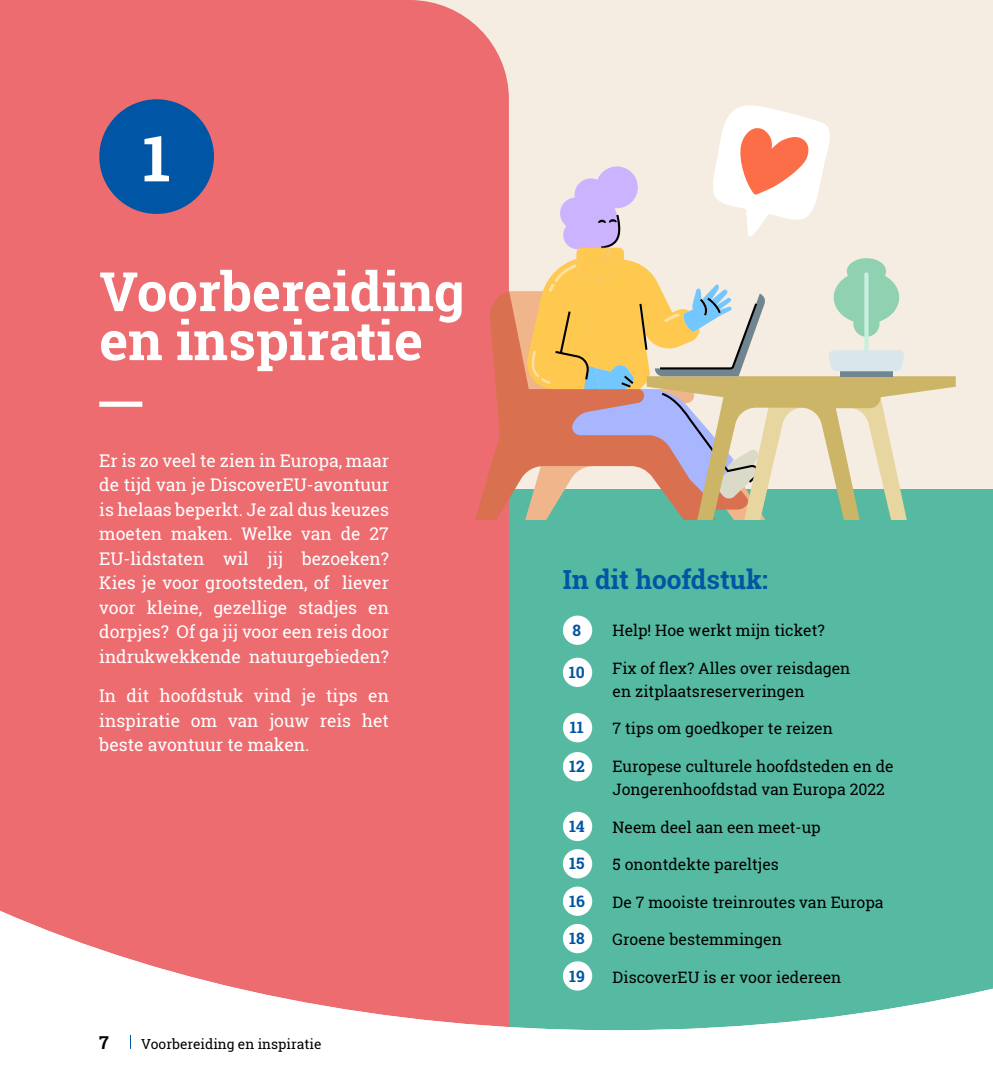
<style>
.page{position:relative;width:993px;height:1092px;background:#fff}
.page>*{position:absolute;margin:0;border:0;box-sizing:border-box;transform-origin:0 0}
.t1{font:700 63.7px "Roboto Slab";color:#fff}
.t2{font:700 54.25px/49px "Roboto Slab";color:#fff}
.t3{font:700 26.25px "Roboto Slab";color:#0056a4}
.t4{font:700 17.68px "Roboto Slab";color:#000}
.t5{font:17.5px/24.5px "Roboto Slab";color:#fff;text-align:justify}
.t6{font:15.75px/22.8px "Roboto Slab";color:#000}
.t7{font:700 15.75px "Roboto Slab";color:#0056a4}
.t8{font:13.83px "Roboto Slab";color:#000}
</style>
<div class="page">
<div style="left:0;top:0;width:992px;height:1091px;background:#f5ede1"></div>
<div style="left:508px;top:489px;width:484px;height:602px;background:#56baa2"></div>
<div style="left:0;top:0;width:508px;height:910px;background:#ed6c70"></div>
<svg style="left:0;top:910px;width:992px;height:181px"></svg>
<svg style="left:130px;top:1034px;width:1px;height:14px"></svg>
<div style="left:99px;top:99px;width:115px;height:115px;background:#0056a4;border-radius:50%"></div>
<div style="left:562px;top:657px;width:30px;height:30px;background:#fff;border-radius:50%"></div>
<div style="left:562px;top:713px;width:30px;height:29px;background:#fff;border-radius:50%"></div>
<div style="left:562px;top:752px;width:30px;height:29px;background:#fff;border-radius:50%"></div>
<div style="left:562px;top:811px;width:30px;height:30px;background:#fff;border-radius:50%"></div>
<div style="left:562px;top:849px;width:30px;height:29px;background:#fff;border-radius:50%"></div>
<div style="left:562px;top:886px;width:30px;height:29px;background:#fff;border-radius:50%"></div>
<div style="left:562px;top:923px;width:30px;height:30px;background:#fff;border-radius:50%"></div>
<div style="left:562px;top:961px;width:30px;height:29px;background:#fff;border-radius:50%"></div>
<svg style="left:475px;top:291px;width:52px;height:229px;background:#db7763"></svg>
<svg style="left:906px;top:376px;width:49px;height:144px"></svg>
<svg style="left:527px;top:105px;width:379px;height:415px"></svg>
<div style="left:99px;top:401px;width:43px;height:6px;background:#fff"></div>
<div style="left:562px;top:615px;width:30px;height:29px;background:#fff;border-radius:50%"></div>
<h1 class="t1" style="left:142px;top:114px;width:30px">1</h1>
<h2 class="t2" style="left:99px;top:266px;width:366px">Voorbereiding en inspiratie</h2>
<p class="t5" style="left:99px;top:448px;width:291px">Er is zo veel te zien in Europa, maar de tijd van je DiscoverEU-avontuur is helaas beperkt. Je zal dus keuzes moeten maken. Welke van de 27<br>EU-lidstaten wil jij bezoeken?<br>Kies je voor grootsteden, of liever voor kleine, gezellige stadjes en dorpjes? Of ga jij voor een reis door indrukwekkende natuurgebieden?</p>
<p class="t5" style="left:99px;top:683px;width:291px">In dit hoofdstuk vind je tips en inspiratie om van jouw reis het beste avontuur te maken.</p>
<p class="t4" style="left:99px;top:1030px;width:11px">7</p>
<p class="t8" style="left:141px;top:1034px;width:32px">Titel</p>
<p class="t8" style="left:141px;top:1034px;width:182px">Voorbereiding en inspiratie</p>
<h3 class="t3" style="left:562px;top:561px;width:206px">In dit hoofdstuk:</h3>
<p class="t6" style="left:612px;top:619px;width:214px">Help! Hoe werkt mijn ticket?</p>
<p class="t6" style="left:612px;top:656px;width:239px">Fix of flex? Alles over reisdagen en zitplaatsreserveringen</p>
<p class="t6" style="left:612px;top:717px;width:222px">7 tips om goedkoper te reizen</p>
<p class="t6" style="left:612px;top:754px;width:282px">Europese culturele hoofdsteden en de<br>Jongerenhoofdstad van Europa 2022</p>
<p class="t6" style="left:612px;top:815px;width:210px">Neem deel aan een meet-up</p>
<p class="t6" style="left:612px;top:852px;width:168px">5 onontdekte pareltjes</p>
<p class="t6" style="left:612px;top:890px;width:272px">De 7 mooiste treinroutes van Europa</p>
<p class="t6" style="left:612px;top:928px;width:171px">Groene bestemmingen</p>
<p class="t6" style="left:612px;top:965px;width:230px">DiscoverEU is er voor iedereen</p>
<p class="t7" style="left:572px;top:619px;width:10px">8</p>
<p class="t7" style="left:568px;top:661px;width:17px">10</p>
<p class="t7" style="left:569px;top:716px;width:15px">11</p>
<p class="t7" style="left:569px;top:755px;width:17px">12</p>
<p class="t7" style="left:569px;top:815px;width:17px">14</p>
<p class="t7" style="left:569px;top:852px;width:17px">15</p>
<p class="t7" style="left:569px;top:890px;width:17px">16</p>
<p class="t7" style="left:569px;top:927px;width:17px">18</p>
<p class="t7" style="left:569px;top:965px;width:17px">19</p>
</div>
